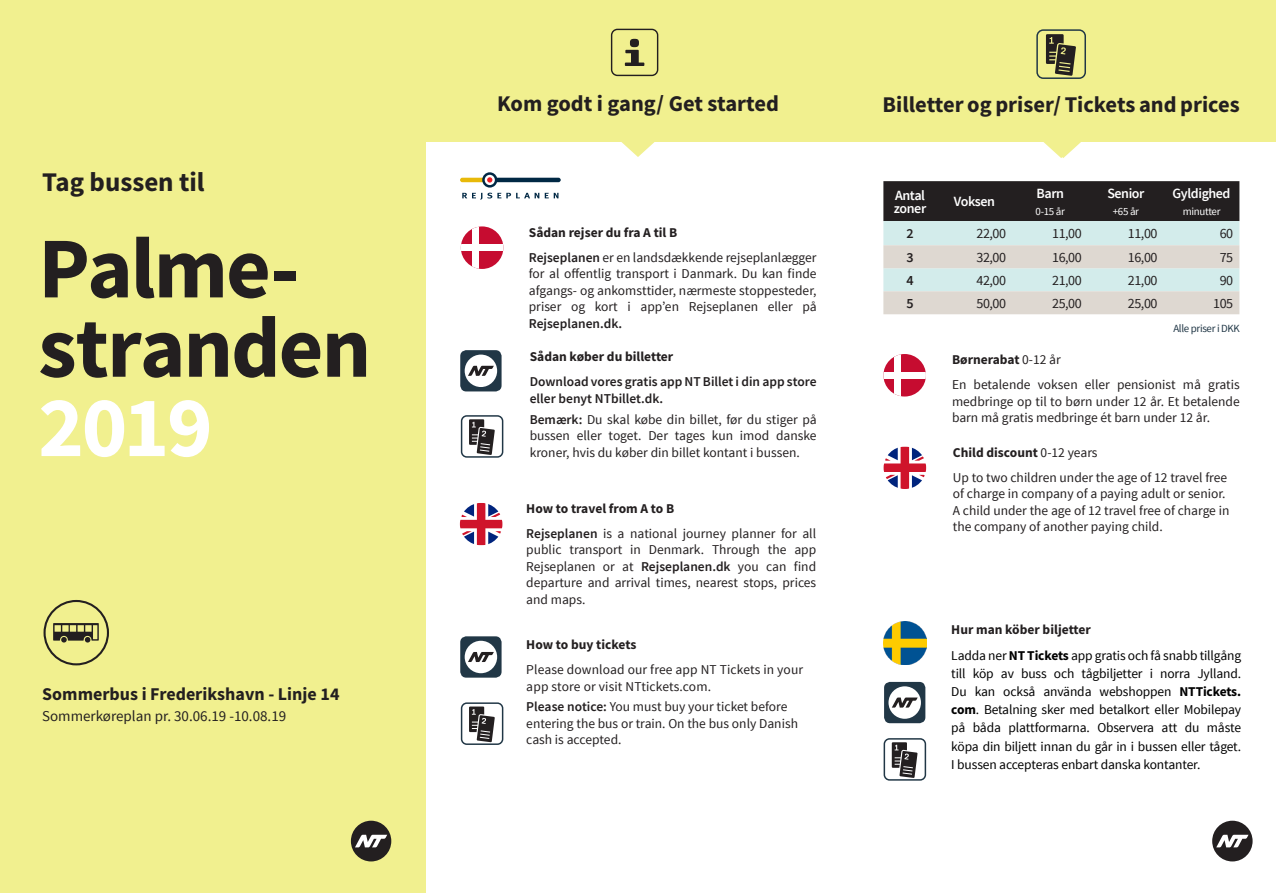
<style>
.page{position:relative;width:1276px;height:893px;background:#fff}
.page>*{position:absolute;margin:0;border:0;box-sizing:border-box;transform-origin:0 0}
.t1{font:700 86.55px "Source Sans Pro";letter-spacing:-.02em;color:#231f20}
.t2{font:700 86.55px "Source Sans Pro";color:#fff}
.t3{font:700 27px "Source Sans Pro";color:#231f20}
.Rubrik{font:700 22.5px "Source Sans Pro";color:#231f20}
.t4{font:700 18px "Source Sans Pro";color:#231f20}
.t5{font:15px "Source Sans Pro";color:#231f20}
.Brødtekst{font:14.1px "Source Sans Pro";letter-spacing:-.03em;color:#231f20}
.Skema_overskrift{font:600 14.1px/12.5px "Source Sans Pro";letter-spacing:-.03em;color:#fff}
.Brødtekst-2{font:600 14.1px "Source Sans Pro";color:#231f20}
.Brødtekst-3{font:13.5px/16.5px "Source Sans Pro";color:#231f20}
.Underoverskrift{font:13.5px/16.5px "Source Sans Pro";color:#231f20;text-align:justify}
.t6{font:13.5px/18px "Source Sans Pro";letter-spacing:-.01em;color:#010101;text-align:justify}
.Underoverskrift-2{font:700 13.5px "Source Sans Pro";color:#231f20}
.Brødtekst-4{font:600 13.5px/16.5px "Source Sans Pro";color:#231f20}
.Skema_overskrift-2{font:10.95px "Source Sans Pro";letter-spacing:-.03em;color:#fff}
.Brødtekst-5{font:10.95px "Source Sans Pro";letter-spacing:-.03em;color:#213746}
.s1{font-weight:600}
.s2{font-weight:400}
.s3{font-weight:700}
</style>
<div class="page">
<div style="left:0;top:0;width:425px;height:893px;background:#f1f08f"></div>
<svg style="left:44px;top:600px;width:65px;height:65px"></svg>
<div style="left:351px;top:821px;width:40px;height:40px;background:#231f20;border-radius:50%"></div>
<svg style="left:355px;top:835px;width:32px;height:12px"></svg>
<div style="left:1212px;top:821px;width:40px;height:40px;background:#231f20;border-radius:50%"></div>
<svg style="left:1216px;top:835px;width:32px;height:12px"></svg>
<div style="left:425px;top:0;width:851px;height:142px;background:#f1f08f"></div>
<svg style="left:1046px;top:34px;width:30px;height:42px"></svg>
<div style="left:1036px;top:29px;width:50px;height:50px;border:1px solid #213746;border-radius:6px"></div>
<svg style="left:883px;top:181px;width:356px;height:133px;background:#a2a7a5"></svg>
<div style="left:883px;top:354px;width:43px;height:42px;background:#c60c30;border-radius:21px"></div>
<div style="left:894px;top:354px;width:6px;height:42px;background:#fff"></div>
<div style="left:883px;top:372px;width:43px;height:6px;background:#fff"></div>
<svg style="left:621px;top:142px;width:34px;height:15px"></svg>
<svg style="left:1043px;top:142px;width:38px;height:16px"></svg>
<svg style="left:460px;top:172px;width:101px;height:28px"></svg>
<svg style="left:625px;top:39px;width:19px;height:27px"></svg>
<div style="left:611px;top:29px;width:47px;height:47px;border:1px solid #231f20;border-radius:6px"></div>
<div style="left:460px;top:350px;width:41px;height:41px;background:#213746;border-radius:6px"></div>
<div style="left:465px;top:355px;width:32px;height:32px;background:#fff;border-radius:50%"></div>
<svg style="left:468px;top:366px;width:26px;height:10px"></svg>
<div style="left:461px;top:226px;width:42px;height:43px;background:#c60c30;border-radius:21px"></div>
<div style="left:472px;top:226px;width:6px;height:43px;background:#fff"></div>
<div style="left:461px;top:245px;width:42px;height:6px;background:#fff"></div>
<svg style="left:469px;top:419px;width:26px;height:36px"></svg>
<div style="left:461px;top:415px;width:42px;height:43px;border:1px solid #213746;border-radius:5px"></div>
<div style="left:460px;top:636px;width:41px;height:41px;background:#213746;border-radius:6px"></div>
<div style="left:465px;top:641px;width:32px;height:32px;background:#fff;border-radius:50%"></div>
<svg style="left:468px;top:652px;width:26px;height:10px"></svg>
<svg style="left:460px;top:503px;width:42px;height:42px"></svg>
<svg style="left:469px;top:706px;width:26px;height:36px"></svg>
<div style="left:461px;top:702px;width:42px;height:43px;border:1px solid #213746;border-radius:5px"></div>
<svg style="left:892px;top:742px;width:25px;height:36px"></svg>
<div style="left:883px;top:738px;width:43px;height:43px;border:1px solid #213746;border-radius:5px"></div>
<svg style="left:883px;top:446px;width:43px;height:43px"></svg>
<img style="left:883px;top:622px;width:43px;height:42px">
<div style="left:884px;top:682px;width:41px;height:41px;background:#213746;border-radius:6px"></div>
<div style="left:888px;top:686px;width:33px;height:33px;background:#fff;border-radius:50%"></div>
<svg style="left:891px;top:697px;width:26px;height:11px"></svg>
<p class="t3" style="left:42px;top:164px;width:164px">Tag bussen til</p>
<p class="t1" style="left:38px;top:210px;width:263px">Palme-</p>
<p class="t1" style="left:38px;top:289px;width:334px">stranden</p>
<p class="t2" style="left:38px;top:369px;width:176px">2019</p>
<p class="t4" style="left:42px;top:682px;width:299px">Sommerbus i Frederikshavn - Linje 14</p>
<p class="t5" style="left:42px;top:707px;width:245px">Sommerkøreplan pr. 30.06.19 -10.08.19</p>
<p class="Rubrik" style="left:497px;top:89px;width:283px">Kom godt i gang/ Get started</p>
<p class="Underoverskrift-2" style="left:529px;top:223px;width:150px">Sådan rejser du fra A til B</p>
<p class="Underoverskrift" style="left:529px;top:249px;width:289px"><span class="s1">Rejseplanen</span> er en landsdækkende rejseplanlægger for al offentlig transport i Danmark. Du kan finde afgangs- og ankomsttider, nærmeste stoppesteder, priser og kort i app’en Rejseplanen eller på <span class="s1">Rejseplanen.dk.</span></p>
<p class="Underoverskrift-2" style="left:530px;top:348px;width:145px">Sådan køber du billetter</p>
<p class="Brødtekst-4" style="left:530px;top:374px;width:288px">Download vores gratis app NT Billet i din app store eller benyt NTbillet.dk.</p>
<p class="Brødtekst-3" style="left:530px;top:411px;width:288px;text-align:justify"><span class="s1">Bemærk:</span> Du skal købe din billet, før du stiger på bussen eller toget. Der tages kun imod danske kroner, hvis du køber din billet kontant i bussen.</p>
<p class="Underoverskrift-2" style="left:526px;top:499px;width:149px">How to travel from A to B</p>
<p class="Brødtekst-3" style="left:526px;top:525px;width:291px;text-align:justify"><span class="s1">Rejseplanen</span> is a national journey planner for all public transport in Denmark. Through the app Rejseplanen or at <span class="s1">Rejseplanen.dk</span> you can find departure and arrival times, nearest stops, prices and maps.</p>
<p class="Underoverskrift-2" style="left:526px;top:636px;width:112px">How to buy tickets</p>
<p class="Brødtekst-3" style="left:526px;top:662px;width:278px">Please download our free app NT Tickets in your app store or visit NTtickets.com.</p>
<p class="Brødtekst-3" style="left:526px;top:699px;width:273px"><span class="s1">Please notice:</span> You must buy your ticket before entering the bus or train. On the bus only Danish cash is accepted.</p>
<p class="Rubrik" style="left:882px;top:89px;width:359px">Billetter og priser/ Tickets and prices</p>
<p class="Skema_overskrift" style="left:894px;top:190px;width:34px">Antal zoner</p>
<p class="Skema_overskrift" style="left:954px;top:196px;width:43px">Voksen</p>
<p class="Skema_overskrift" style="left:1036px;top:187px;width:29px">Barn</p>
<p class="Skema_overskrift-2" style="left:1035px;top:204px;width:31px">0-15 år</p>
<p class="Skema_overskrift" style="left:1107px;top:187px;width:39px">Senior</p>
<p class="Skema_overskrift-2" style="left:1112px;top:204px;width:28px">+65 år</p>
<p class="Skema_overskrift" style="left:1172px;top:187px;width:59px">Gyldighed</p>
<p class="Skema_overskrift-2" style="left:1182px;top:204px;width:39px">minutter</p>
<p class="Brødtekst-2" style="left:906px;top:225px;width:9px">2</p>
<p class="Brødtekst" style="left:976px;top:225px;width:31px">22,00</p>
<p class="Brødtekst" style="left:1052px;top:225px;width:31px">11,00</p>
<p class="Brødtekst" style="left:1127px;top:225px;width:31px">11,00</p>
<p class="Brødtekst" style="left:1219px;top:225px;width:15px">60</p>
<p class="Brødtekst-2" style="left:906px;top:248px;width:9px">3</p>
<p class="Brødtekst" style="left:976px;top:249px;width:31px">32,00</p>
<p class="Brødtekst" style="left:1052px;top:249px;width:31px">16,00</p>
<p class="Brødtekst" style="left:1127px;top:249px;width:31px">16,00</p>
<p class="Brødtekst" style="left:1219px;top:249px;width:15px">75</p>
<p class="Brødtekst-2" style="left:906px;top:271px;width:9px">4</p>
<p class="Brødtekst" style="left:976px;top:272px;width:31px">42,00</p>
<p class="Brødtekst" style="left:1052px;top:272px;width:31px">21,00</p>
<p class="Brødtekst" style="left:1127px;top:272px;width:31px">21,00</p>
<p class="Brødtekst" style="left:1219px;top:272px;width:15px">90</p>
<p class="Brødtekst-2" style="left:906px;top:294px;width:9px">5</p>
<p class="Brødtekst" style="left:976px;top:295px;width:31px">50,00</p>
<p class="Brødtekst" style="left:1052px;top:295px;width:31px">25,00</p>
<p class="Brødtekst" style="left:1127px;top:295px;width:31px">25,00</p>
<p class="Brødtekst" style="left:1213px;top:295px;width:22px">105</p>
<p class="Brødtekst-5" style="left:1173px;top:321px;width:68px">Alle priser i DKK</p>
<p class="Underoverskrift-2" style="left:952px;top:350px;width:110px">Børnerabat <span class="s2">0-12 år</span></p>
<p class="Underoverskrift" style="left:952px;top:377px;width:289px">En betalende voksen eller pensionist må gratis medbringe op til to børn under 12 år. Et betalende barn må gratis medbringe ét barn under 12 år.</p>
<p class="Underoverskrift-2" style="left:953px;top:443px;width:146px">Child discount <span class="s2">0-12 years</span></p>
<p class="Brødtekst-3" style="left:953px;top:469px;width:278px">Up to two children under the age of 12 travel free of charge in company of a paying adult or senior.<br>A child under the age of 12 travel free of charge in the company of another paying child.</p>
<p class="Underoverskrift-2" style="left:951px;top:620px;width:141px">Hur man köber biljetter</p>
<p class="t6" style="left:951px;top:647px;width:291px">Ladda ner <span class="s3">NT Tickets</span> app gratis och få snabb tillgång till köp av buss och tågbiljetter i norra Jylland.<br>Du kan också använda webshoppen <span class="s3">NTTickets. com</span>. Betalning sker med betalkort eller Mobilepay på båda plattformarna. Observera att du måste köpa din biljett innan du går in i bussen eller tåget.<br>I bussen accepteras enbart danska kontanter.</p>
</div>
